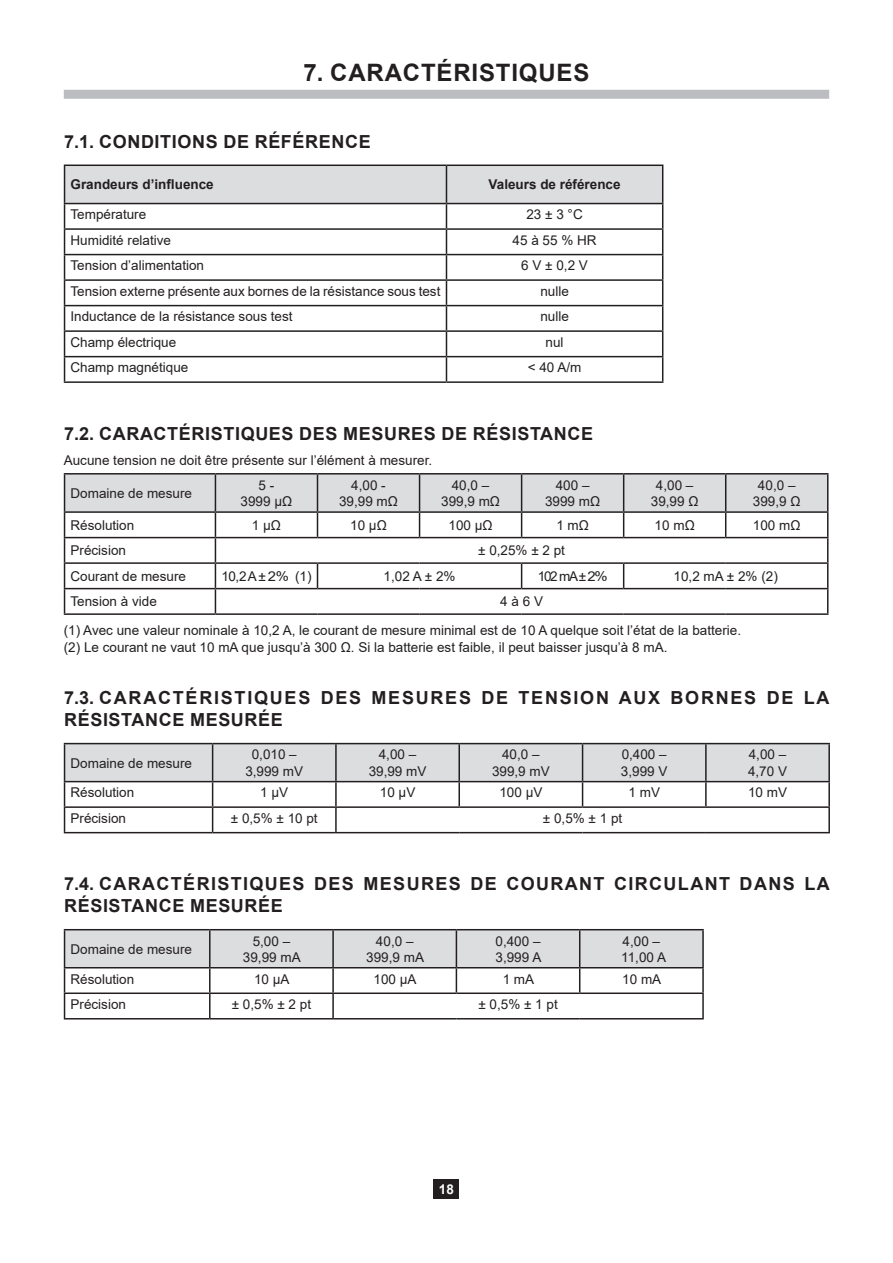
<style>
.page{position:relative;width:893px;height:1263px;background:#fff}
.page>*{position:absolute;margin:0;border:0;box-sizing:border-box;transform-origin:0 0}
.t1{font:700 24px "Arial";letter-spacing:.035em;color:#231f20}
.t2{font:700 18px/21.6px "Arial";letter-spacing:.075em;color:#231f20}
.t3{font:700 18px/21.6px "Arial";letter-spacing:.095em;color:#231f20}
.t4{font:700 18px "Arial";letter-spacing:.035em;color:#231f20}
.t5{font:13.5px/16.2px "Arial";color:#231f20;text-align:center}
.t6{font:700 13.5px "Arial";color:#231f20}
.t7{font:700 13.5px "Arial";color:#fff}
</style>
<div class="page">
<div style="left:434px;top:1179px;width:25px;height:20px;background:#231f20"></div>
<div style="left:64px;top:90px;width:765px;height:9px;background:#bcbdc0"></div>
<hr style="left:64px;top:381px;width:382px;height:2px;background:#231f20">
<hr style="left:446px;top:381px;width:217px;height:2px;background:#231f20">
<svg style="left:64px;top:165px;width:599px;height:216px"></svg>
<hr style="left:64px;top:473px;width:151px;height:1px;background:#231f20">
<hr style="left:215px;top:473px;width:102px;height:1px;background:#231f20">
<hr style="left:317px;top:473px;width:103px;height:1px;background:#231f20">
<hr style="left:420px;top:473px;width:102px;height:1px;background:#231f20">
<hr style="left:522px;top:473px;width:102px;height:1px;background:#231f20">
<hr style="left:624px;top:473px;width:102px;height:1px;background:#231f20">
<hr style="left:726px;top:473px;width:102px;height:1px;background:#231f20">
<svg style="left:64px;top:474px;width:764px;height:139px"></svg>
<hr style="left:64px;top:613px;width:151px;height:2px;background:#231f20">
<hr style="left:215px;top:613px;width:102px;height:2px;background:#231f20">
<hr style="left:317px;top:613px;width:103px;height:2px;background:#231f20">
<hr style="left:420px;top:613px;width:102px;height:2px;background:#231f20">
<hr style="left:522px;top:613px;width:102px;height:2px;background:#231f20">
<hr style="left:624px;top:613px;width:102px;height:2px;background:#231f20">
<hr style="left:726px;top:613px;width:102px;height:2px;background:#231f20">
<hr style="left:64px;top:743px;width:149px;height:1px;background:#231f20">
<hr style="left:213px;top:743px;width:123px;height:1px;background:#231f20">
<hr style="left:336px;top:743px;width:123px;height:1px;background:#231f20">
<hr style="left:459px;top:743px;width:124px;height:1px;background:#231f20">
<hr style="left:583px;top:743px;width:123px;height:1px;background:#231f20">
<hr style="left:706px;top:743px;width:124px;height:1px;background:#231f20">
<hr style="left:828px;top:744px;width:2px;height:37px;background:#231f20">
<hr style="left:706px;top:781px;width:124px;height:1px;background:#231f20">
<hr style="left:828px;top:782px;width:2px;height:24px;background:#231f20">
<svg style="left:64px;top:744px;width:765px;height:88px"></svg>
<hr style="left:336px;top:806px;width:123px;height:2px;background:#231f20">
<hr style="left:335px;top:808px;width:2px;height:24px;background:#231f20">
<hr style="left:459px;top:806px;width:124px;height:2px;background:#231f20">
<hr style="left:583px;top:806px;width:123px;height:2px;background:#231f20">
<hr style="left:706px;top:806px;width:124px;height:2px;background:#231f20">
<hr style="left:828px;top:808px;width:2px;height:24px;background:#231f20">
<hr style="left:64px;top:832px;width:149px;height:1px;background:#231f20">
<hr style="left:213px;top:832px;width:123px;height:1px;background:#231f20">
<hr style="left:336px;top:832px;width:123px;height:1px;background:#231f20">
<hr style="left:459px;top:832px;width:124px;height:1px;background:#231f20">
<hr style="left:583px;top:832px;width:123px;height:1px;background:#231f20">
<hr style="left:706px;top:832px;width:124px;height:1px;background:#231f20">
<hr style="left:64px;top:929px;width:146px;height:1px;background:#231f20">
<hr style="left:210px;top:929px;width:123px;height:1px;background:#231f20">
<hr style="left:333px;top:929px;width:123px;height:1px;background:#231f20">
<hr style="left:456px;top:929px;width:124px;height:1px;background:#231f20">
<hr style="left:580px;top:929px;width:124px;height:1px;background:#231f20">
<hr style="left:702px;top:930px;width:2px;height:37px;background:#231f20">
<hr style="left:580px;top:967px;width:124px;height:1px;background:#231f20">
<hr style="left:702px;top:968px;width:2px;height:24px;background:#231f20">
<svg style="left:64px;top:930px;width:639px;height:88px"></svg>
<hr style="left:210px;top:992px;width:123px;height:2px;background:#231f20">
<hr style="left:209px;top:994px;width:2px;height:24px;background:#231f20">
<hr style="left:333px;top:992px;width:123px;height:2px;background:#231f20">
<hr style="left:332px;top:994px;width:2px;height:24px;background:#231f20">
<hr style="left:456px;top:992px;width:124px;height:2px;background:#231f20">
<hr style="left:580px;top:992px;width:124px;height:2px;background:#231f20">
<hr style="left:702px;top:994px;width:2px;height:24px;background:#231f20">
<hr style="left:64px;top:1018px;width:146px;height:1px;background:#231f20">
<hr style="left:210px;top:1018px;width:123px;height:1px;background:#231f20">
<hr style="left:333px;top:1018px;width:123px;height:1px;background:#231f20">
<hr style="left:456px;top:1018px;width:124px;height:1px;background:#231f20">
<hr style="left:580px;top:1018px;width:124px;height:1px;background:#231f20">
<h1 class="t1" style="left:303px;top:56px;width:287px">7. CARACTÉRISTIQUES</h1>
<h2 class="t4" style="left:64px;top:128px;width:308px">7.1. CONDITIONS DE RÉFÉRENCE</h2>
<p class="t6" style="left:71px;top:175px;width:145px">Grandeurs d’influence</p>
<p class="t6" style="left:489px;top:175px;width:134px">Valeurs de référence</p>
<p class="t5" style="left:71px;top:206px;width:77px">Température</p>
<p class="t5" style="left:526px;top:206px;width:58px">23 ± 3 °C</p>
<p class="t5" style="left:71px;top:232px;width:102px">Humidité relative</p>
<p class="t5" style="left:513px;top:232px;width:86px">45 à 55 % HR</p>
<p class="t5" style="left:71px;top:257px;width:135px">Tension d’alimentation</p>
<p class="t5" style="left:521px;top:257px;width:68px">6 V ± 0,2 V</p>
<p class="t5" style="left:71px;top:283px;width:371px">Tension externe présente aux bornes de la résistance sous test</p>
<p class="t5" style="left:540px;top:283px;width:30px">nulle</p>
<p class="t5" style="left:71px;top:308px;width:224px">Inductance de la résistance sous test</p>
<p class="t5" style="left:540px;top:308px;width:30px">nulle</p>
<p class="t5" style="left:71px;top:334px;width:107px">Champ électrique</p>
<p class="t5" style="left:546px;top:334px;width:20px">nul</p>
<p class="t5" style="left:71px;top:360px;width:119px">Champ magnétique</p>
<p class="t5" style="left:528px;top:360px;width:55px">&lt; 40 A/m</p>
<h2 class="t4" style="left:64px;top:421px;width:531px">7.2. CARACTÉRISTIQUES DES MESURES DE RÉSISTANCE</h2>
<p class="t5" style="left:64px;top:452px;width:370px">Aucune tension ne doit être présente sur l’élément à mesurer.</p>
<p class="t5" style="left:71px;top:485px;width:123px">Domaine de mesure</p>
<p class="t5" style="left:241px;top:477px;width:53px">5 -<br>3999 µΩ</p>
<p class="t5" style="left:339px;top:477px;width:60px">4,00 -<br>39,99 mΩ</p>
<p class="t5" style="left:441px;top:477px;width:60px">40,0 –<br>399,9 mΩ</p>
<p class="t5" style="left:545px;top:477px;width:57px">400 –<br>3999 mΩ</p>
<p class="t5" style="left:651px;top:477px;width:49px">4,00 –<br>39,99 Ω</p>
<p class="t5" style="left:753px;top:477px;width:49px">40,0 –<br>399,9 Ω</p>
<p class="t5" style="left:71px;top:517px;width:65px">Résolution</p>
<p class="t5" style="left:252px;top:517px;width:31px">1 µΩ</p>
<p class="t5" style="left:350px;top:517px;width:38px">10 µΩ</p>
<p class="t5" style="left:448px;top:517px;width:46px">100 µΩ</p>
<p class="t5" style="left:556px;top:517px;width:34px">1 mΩ</p>
<p class="t5" style="left:655px;top:517px;width:42px">10 mΩ</p>
<p class="t5" style="left:753px;top:517px;width:49px">100 mΩ</p>
<p class="t5" style="left:71px;top:542px;width:57px">Précision</p>
<p class="t5" style="left:478px;top:542px;width:88px">± 0,25% ± 2 pt</p>
<p class="t5" style="left:71px;top:568px;width:117px">Courant de mesure</p>
<p class="t5" style="left:221px;top:568px;width:92px">10,2 A ± 2% (1)</p>
<p class="t5" style="left:384px;top:568px;width:73px">1,02 A ± 2%</p>
<p class="t5" style="left:538px;top:568px;width:71px">102 mA ± 2%</p>
<p class="t5" style="left:674px;top:568px;width:106px">10,2 mA ± 2% (2)</p>
<p class="t5" style="left:71px;top:593px;width:88px">Tension à vide</p>
<p class="t5" style="left:64px;top:587px;width:679px;line-height:29.1px;text-align:left;text-indent:436px">4 à 6 V<br>(1) Avec une valeur nominale à 10,2 A, le courant de mesure minimal est de 10 A quelque soit l’état de la batterie.</p>
<p class="t5" style="left:64px;top:639px;width:605px">(2) Le courant ne vaut 10 mA que jusqu’à 300 Ω. Si la batterie est faible, il peut baisser jusqu’à 8 mA.</p>
<h2 class="t3" style="left:64px;top:687px;width:767px">7.3. CARACTÉRISTIQUES DES MESURES DE TENSION AUX BORNES DE LA<br>RÉSISTANCE MESURÉE</h2>
<p class="t5" style="left:71px;top:755px;width:123px">Domaine de mesure</p>
<p class="t5" style="left:245px;top:746px;width:59px">0,010 –<br>3,999 mV</p>
<p class="t5" style="left:369px;top:746px;width:59px">4,00 –<br>39,99 mV</p>
<p class="t5" style="left:492px;top:746px;width:59px">40,0 –<br>399,9 mV</p>
<p class="t5" style="left:621px;top:746px;width:48px;text-align:left">0,400 –<br>3,999 V</p>
<p class="t5" style="left:748px;top:746px;width:41px;text-align:left">4,00 –<br>4,70 V</p>
<p class="t5" style="left:71px;top:784px;width:65px">Résolution</p>
<p class="t5" style="left:260px;top:784px;width:30px">1 µV</p>
<p class="t5" style="left:380px;top:784px;width:37px">10 µV</p>
<p class="t5" style="left:499px;top:784px;width:45px">100 µV</p>
<p class="t5" style="left:628px;top:784px;width:33px">1 mV</p>
<p class="t5" style="left:748px;top:784px;width:41px">10 mV</p>
<p class="t5" style="left:71px;top:810px;width:57px">Précision</p>
<p class="t5" style="left:231px;top:810px;width:88px">± 0,5% ± 10 pt</p>
<p class="t5" style="left:543px;top:810px;width:81px">± 0,5% ± 1 pt</p>
<h2 class="t2" style="left:64px;top:873px;width:767px">7.4. CARACTÉRISTIQUES DES MESURES DE COURANT CIRCULANT DANS LA<br>RÉSISTANCE MESURÉE</h2>
<p class="t5" style="left:71px;top:941px;width:123px">Domaine de mesure</p>
<p class="t5" style="left:243px;top:933px;width:59px">5,00 –<br>39,99 mA</p>
<p class="t5" style="left:366px;top:933px;width:59px">40,0 –<br>399,9 mA</p>
<p class="t5" style="left:496px;top:933px;width:47px;text-align:left">0,400 –<br>3,999 A</p>
<p class="t5" style="left:621px;top:933px;width:46px;text-align:left">4,00 –<br>11,00 A</p>
<p class="t5" style="left:71px;top:971px;width:65px">Résolution</p>
<p class="t5" style="left:254px;top:971px;width:37px">10 µA</p>
<p class="t5" style="left:374px;top:971px;width:45px">100 µA</p>
<p class="t5" style="left:503px;top:971px;width:33px">1 mA</p>
<p class="t5" style="left:622px;top:971px;width:41px">10 mA</p>
<p class="t5" style="left:71px;top:996px;width:57px">Précision</p>
<p class="t5" style="left:232px;top:996px;width:81px">± 0,5% ± 2 pt</p>
<p class="t5" style="left:478px;top:996px;width:81px">± 0,5% ± 1 pt</p>
<p class="t7" style="left:439px;top:1180px;width:17px">18</p>
</div>
